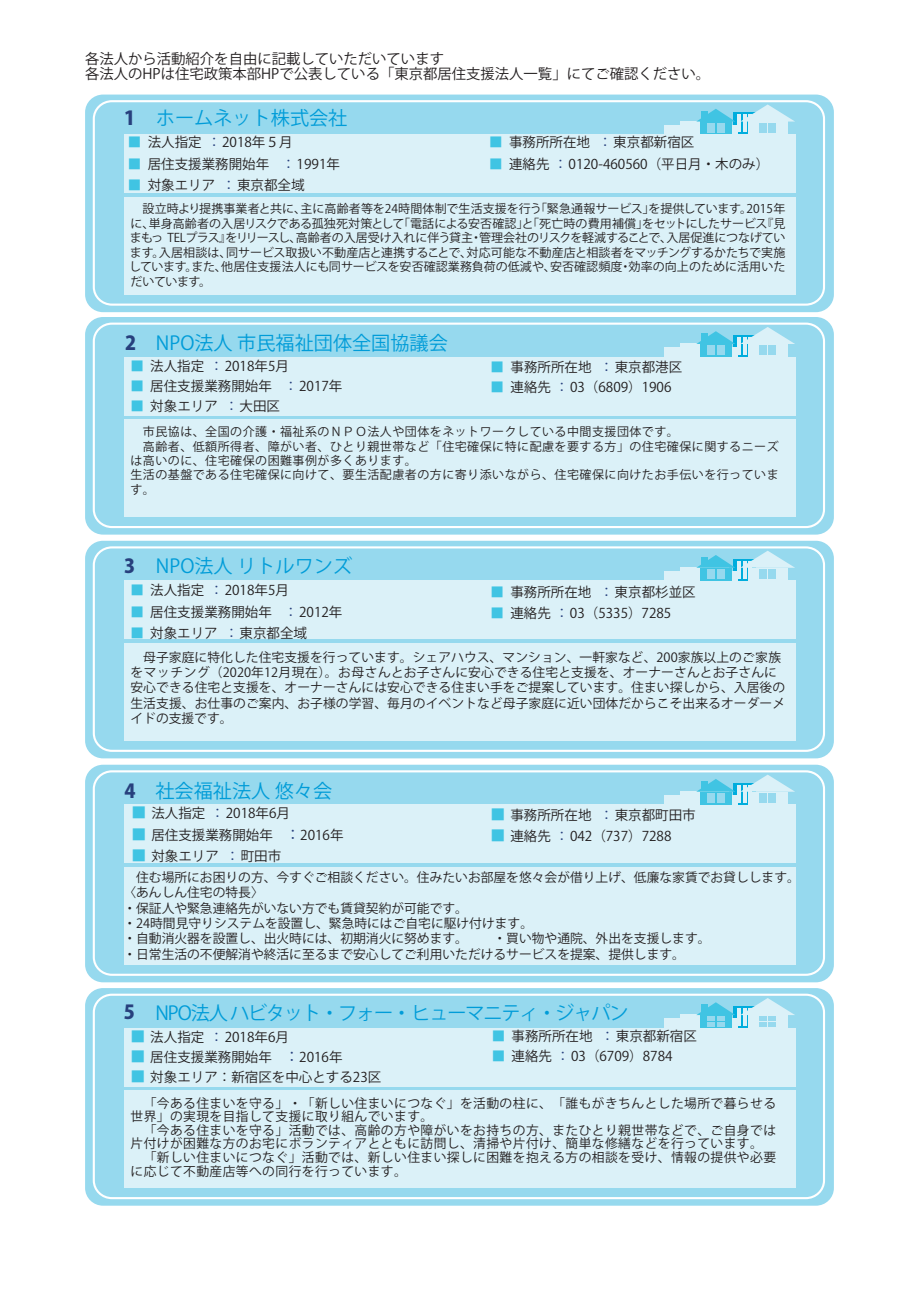
<style>
.page{position:relative;width:919px;height:1289px;background:#fff}
.page>*{position:absolute;margin:0;border:0;box-sizing:border-box;transform-origin:0 0}
.t1{font:19.2px "UD Shin Go Pr 6 Bold 90 ms RKSJ H";color:#009cd8}
.t2{font:19.2px "UD Shin Go Pr 6 Bold 90 ms RKSJ H";letter-spacing:-.06em;color:#009cd8}
.t3{font:800 19.2px "Koz Go Pro";color:#27407d}
.t4{font:14.4px "UD Shin Go Pr 6 Regular 90 ms RKSJ H";color:#231f20}
.t5{font:13.5px/20.2px "UD Shin Go Pr 6 Regular 90 ms RKSJ H";color:#231f20}
.t6{font:12.75px/15.3px "UD Shin Go Pr 6 Regular 90 ms RKSJ H";letter-spacing:.005em;color:#231f20}
.t7{font:12.75px/13.5px "UD Shin Go Pr 6 Regular 90 ms RKSJ H";letter-spacing:.035em;color:#231f20}
.t8{font:12px/14.4px "Koz Go Pro";letter-spacing:.005em;color:#231f20;text-align:justify}
.t9{font:12px/14.4px "UD Shin Go Pr 6 Regular 90 ms RKSJ H";letter-spacing:.04em;color:#231f20}
.s1{font-family:"Koz Go Pro";font-weight:800;color:#27407d}
.s2{color:#40c4e3}
.s3{color:#27407d}
.s4{font-size:14.85px;color:#40c4e3}
.s5{font-size:14.85px;color:#27407d}
</style>
<div class="page">
<div style="left:85px;top:95px;width:748px;height:217px;background:#96d9ee;border-radius:18px"></div>
<div style="left:93px;top:100px;width:732px;height:206px;border:2px solid #fff;border-radius:18px"></div>
<div style="left:124px;top:134px;width:671px;height:59px;background:#dbf1f8"></div>
<div style="left:124px;top:197px;width:671px;height:97px;background:#dbf1f8"></div>
<div style="left:664px;top:125px;width:73px;height:9px;background:#dbf1f8"></div>
<div style="left:680px;top:121px;width:48px;height:9px;background:#dbf1f8"></div>
<svg style="left:696px;top:104px;width:99px;height:29px"></svg>
<div style="left:768px;top:128px;width:8px;height:5px;background:#96d9ee"></div>
<div style="left:85px;top:317px;width:748px;height:217px;background:#96d9ee;border-radius:18px"></div>
<div style="left:93px;top:322px;width:732px;height:206px;border:2px solid #fff;border-radius:18px"></div>
<div style="left:124px;top:357px;width:671px;height:58px;background:#dbf1f8"></div>
<div style="left:124px;top:420px;width:671px;height:97px;background:#dbf1f8"></div>
<div style="left:664px;top:347px;width:73px;height:10px;background:#dbf1f8"></div>
<div style="left:680px;top:343px;width:48px;height:9px;background:#dbf1f8"></div>
<svg style="left:696px;top:327px;width:99px;height:28px"></svg>
<div style="left:85px;top:541px;width:748px;height:217px;background:#96d9ee;border-radius:18px"></div>
<div style="left:93px;top:546px;width:732px;height:206px;border:2px solid #fff;border-radius:18px"></div>
<div style="left:124px;top:580px;width:671px;height:59px;background:#dbf1f8"></div>
<div style="left:124px;top:643px;width:671px;height:97px;background:#dbf1f8"></div>
<div style="left:733px;top:559px;width:22px;height:21px;background:#00addd"></div>
<div style="left:748px;top:567px;width:39px;height:13px;background:#dbf1f8"></div>
<div style="left:664px;top:571px;width:73px;height:9px;background:#dbf1f8"></div>
<div style="left:680px;top:567px;width:48px;height:9px;background:#dbf1f8"></div>
<div style="left:700px;top:567px;width:31px;height:13px;background:#40c4e3"></div>
<svg style="left:696px;top:551px;width:99px;height:28px"></svg>
<div style="left:768px;top:574px;width:8px;height:5px;background:#96d9ee"></div>
<div style="left:85px;top:764px;width:748px;height:218px;background:#96d9ee;border-radius:18px"></div>
<div style="left:93px;top:770px;width:732px;height:205px;border:2px solid #fff;border-radius:18px"></div>
<div style="left:124px;top:804px;width:671px;height:59px;background:#dbf1f8"></div>
<div style="left:124px;top:867px;width:671px;height:97px;background:#dbf1f8"></div>
<svg style="left:737px;top:802px;width:11px;height:2px"></svg>
<svg style="left:748px;top:802px;width:39px;height:2px"></svg>
<div style="left:664px;top:795px;width:73px;height:9px;background:#dbf1f8"></div>
<div style="left:680px;top:791px;width:48px;height:9px;background:#dbf1f8"></div>
<svg style="left:700px;top:802px;width:31px;height:2px"></svg>
<svg style="left:696px;top:774px;width:99px;height:28px"></svg>
<div style="left:85px;top:988px;width:748px;height:217px;background:#96d9ee;border-radius:18px"></div>
<div style="left:93px;top:993px;width:732px;height:206px;border:2px solid #fff;border-radius:18px"></div>
<div style="left:124px;top:1027px;width:671px;height:59px;background:#dbf1f8"></div>
<div style="left:124px;top:1090px;width:671px;height:97px;background:#dbf1f8"></div>
<div style="left:664px;top:1018px;width:73px;height:9px;background:#dbf1f8"></div>
<div style="left:680px;top:1014px;width:48px;height:9px;background:#dbf1f8"></div>
<svg style="left:696px;top:998px;width:99px;height:28px"></svg>
<div style="left:768px;top:1021px;width:8px;height:5px;background:#96d9ee"></div>
<p class="t4" style="left:85px;top:50px;width:360px">各法人から活動紹介を自由に記載していただいています</p>
<p class="t4" style="left:85px;top:66px;width:626px">各法人のHPは住宅政策本部HPで公表している「東京都居住支援法人一覧」にてご確認ください。</p>
<h1 class="t1" style="left:124px;top:107px;width:225px"><span class="s1">1</span>　ホームネット株式会社</h1>
<p class="t5" style="left:128px;top:133px;width:166px"><span class="s2">■</span> 法人指定<span class="s3">：</span>2018年５月</p>
<p class="t5" style="left:128px;top:154px;width:213px"><span class="s2">■</span> 居住支援業務開始年 <span class="s3">：</span>1991年</p>
<p class="t5" style="left:128px;top:175px;width:178px"><span class="s2">■</span> 対象エリア<span class="s3">：</span>東京都全域</p>
<p class="t5" style="left:489px;top:133px;width:206px"><span class="s2">■</span> 事務所所在地 <span class="s3">：</span>東京都新宿区</p>
<p class="t5" style="left:489px;top:154px;width:281px"><span class="s2">■</span> 連絡先<span class="s3">：</span>0120-460560（平日月・木のみ）</p>
<p class="t8" style="left:129px;top:202px;width:657px">　設立時より提携事業者と共に、主に高齢者等を24時間体制で生活支援を行う「緊急通報サービス」を提供しています。2015年に、単身高齢者の入居リスクである孤独死対策として「電話による安否確認」と「死亡時の費用補償」をセットにしたサービス『見まもっ TELプラス』をリリースし、高齢者の入居受け入れに伴う貸主・管理会社のリスクを軽減することで、入居促進につなげています。入居相談は、同サービス取扱い不動産店と連携することで、対応可能な不動産店と相談者をマッチングするかたちで実施しています。また、他居住支援法人にも同サービスを安否確認業務負荷の低減や、安否確認頻度・効率の向上のために活用いただいています。</p>
<h1 class="t1" style="left:156px;top:332px;width:293px">NPO法人 市民福祉団体全国協議会</h1>
<p class="t5" style="left:130px;top:356px;width:160px"><span class="s2">■</span> 法人指定<span class="s3">：</span>2018年5月</p>
<p class="t5" style="left:130px;top:376px;width:213px"><span class="s2">■</span> 居住支援業務開始年 <span class="s3">：</span>2017年<span class="s2">■</span></p>
<h1 class="t3" style="left:125px;top:330px;width:13px">2</h1>
<p class="t5" style="left:150px;top:396px;width:69px">対象エリア</p>
<p class="t5" style="left:225px;top:396px;width:57px"><span class="s3">：</span>大田区</p>
<p class="t5" style="left:490px;top:357px;width:193px"><span class="s2">■</span> 事務所所在地 <span class="s3">：</span>東京都港区</p>
<p class="t5" style="left:490px;top:377px;width:182px"><span class="s2">■</span> 連絡先<span class="s3">：</span>03（6809）1906</p>
<p class="t9" style="left:130px;top:425px;width:649px">　市民協は、全国の介護・福祉系のＮＰＯ法人や団体をネットワークしている中間支援団体です。<br>　高齢者、低額所得者、障がい者、ひとり親世帯など「住宅確保に特に配慮を要する方」の住宅確保に関するニーズは高いのに、住宅確保の困難事例が多くあります。<br>生活の基盤である住宅確保に向けて、要生活配慮者の方に寄り添いながら、住宅確保に向けたお手伝いを行っています。</p>
<h1 class="t1" style="left:124px;top:555px;width:229px"><span class="s1">3</span>　NPO法人 リトルワンズ</h1>
<p class="t5" style="left:130px;top:580px;width:160px"><span class="s2">■</span> 法人指定<span class="s3">：</span>2018年5月</p>
<p class="t5" style="left:130px;top:601px;width:213px"><span class="s2">■</span> 居住支援業務開始年 <span class="s3">：</span>2012年</p>
<p class="t5" style="left:130px;top:623px;width:178px"><span class="s2">■</span> 対象エリア<span class="s3">：</span>東京都全域</p>
<p class="t5" style="left:490px;top:582px;width:206px"><span class="s2">■</span> 事務所所在地 <span class="s3">：</span>東京都杉並区</p>
<p class="t5" style="left:490px;top:603px;width:182px"><span class="s2">■</span> 連絡先<span class="s3">：</span>03（5335）7285</p>
<p class="t6" style="left:130px;top:649px;width:656px">　母子家庭に特化した住宅支援を行っています。シェアハウス、マンション、一軒家など、200家族以上のご家族をマッチング（2020年12月現在）。お母さんとお子さんに安心できる住宅と支援を、オーナーさんとお子さんに安心できる住宅と支援を、オーナーさんには安心できる住まい手をご提案しています。住まい探しから、入居後の生活支援、お仕事のご案内、お子様の学習、毎月のイベントなど母子家庭に近い団体だからこそ出来るオーダーメイドの支援です。</p>
<h1 class="t1" style="left:125px;top:780px;width:209px"><span class="s1">4</span>　社会福祉法人 悠々会</h1>
<p class="t5" style="left:131px;top:803px;width:160px"><span class="s4">■</span> 法人指定<span class="s3">：</span>2018年6月</p>
<p class="t5" style="left:131px;top:824px;width:213px"><span class="s4">■</span> 居住支援業務開始年 <span class="s5">：</span>2016年</p>
<p class="t5" style="left:131px;top:846px;width:151px"><span class="s4">■</span> 対象エリア<span class="s3">：</span>町田市</p>
<p class="t5" style="left:490px;top:804px;width:207px"><span class="s4">■</span> 事務所所在地 <span class="s3">：</span>東京都町田市</p>
<p class="t5" style="left:490px;top:826px;width:182px"><span class="s4">■</span> 連絡先<span class="s3">：</span>042（737）7288</p>
<p class="t6" style="left:123px;top:870px;width:678px">　住む場所にお困りの方、今すぐご相談ください。住みたいお部屋を悠々会が借り上げ、低廉な家賃でお貸しします。〈あんしん住宅の特長〉<br>・保証人や緊急連絡先がいない方でも賃貸契約が可能です。<br>・24時間見守りシステムを設置し、緊急時にはご自宅に駆け付けます。<br>・自動消火器を設置し、出火時には、初期消火に努めます。　　・買い物や通院、外出を支援します。<br>・日常生活の不便解消や終活に至るまで安心してご利用いただけるサービスを提案、提供します。</p>
<h1 class="t2" style="left:155px;top:1002px;width:474px">NPO法人 ハビタット・フォー・ヒューマニティ・ジャパン</h1>
<p class="t5" style="left:130px;top:1026px;width:160px"><span class="s4">■</span> 法人指定<span class="s3">：</span>2018年6月</p>
<p class="t5" style="left:130px;top:1047px;width:213px"><span class="s4">■</span> 居住支援業務開始年 <span class="s5">：</span>2016年</p>
<p class="t5" style="left:130px;top:1067px;width:252px"><span class="s4">■</span> 対象エリア：新宿区を中心とする23区</p>
<h1 class="t3" style="left:124px;top:999px;width:13px">5</h1>
<p class="t5" style="left:491px;top:1026px;width:206px"><span class="s2">■</span> 事務所所在地 <span class="s3">：</span>東京都新宿区</p>
<p class="t5" style="left:491px;top:1046px;width:182px"><span class="s2">■</span> 連絡先<span class="s3">：</span>03（6709）8784</p>
<p class="t7" style="left:130px;top:1096px;width:647px">　「今ある住まいを守る」・「新しい住まいにつなぐ」を活動の柱に、「誰もがきちんとした場所で暮らせる世界」の実現を目指して支援に取り組んでいます。<br>　「今ある住まいを守る」活動では、高齢の方や障がいをお持ちの方、またひとり親世帯などで、ご自身では片付けが困難な方のお宅にボランティアとともに訪問し、清掃や片付け、簡単な修繕などを行っています。　「新しい住まいにつなぐ」活動では、新しい住まい探しに困難を抱える方の相談を受け、情報の提供や必要に応じて不動産店等への同行を行っています。</p>
</div>
